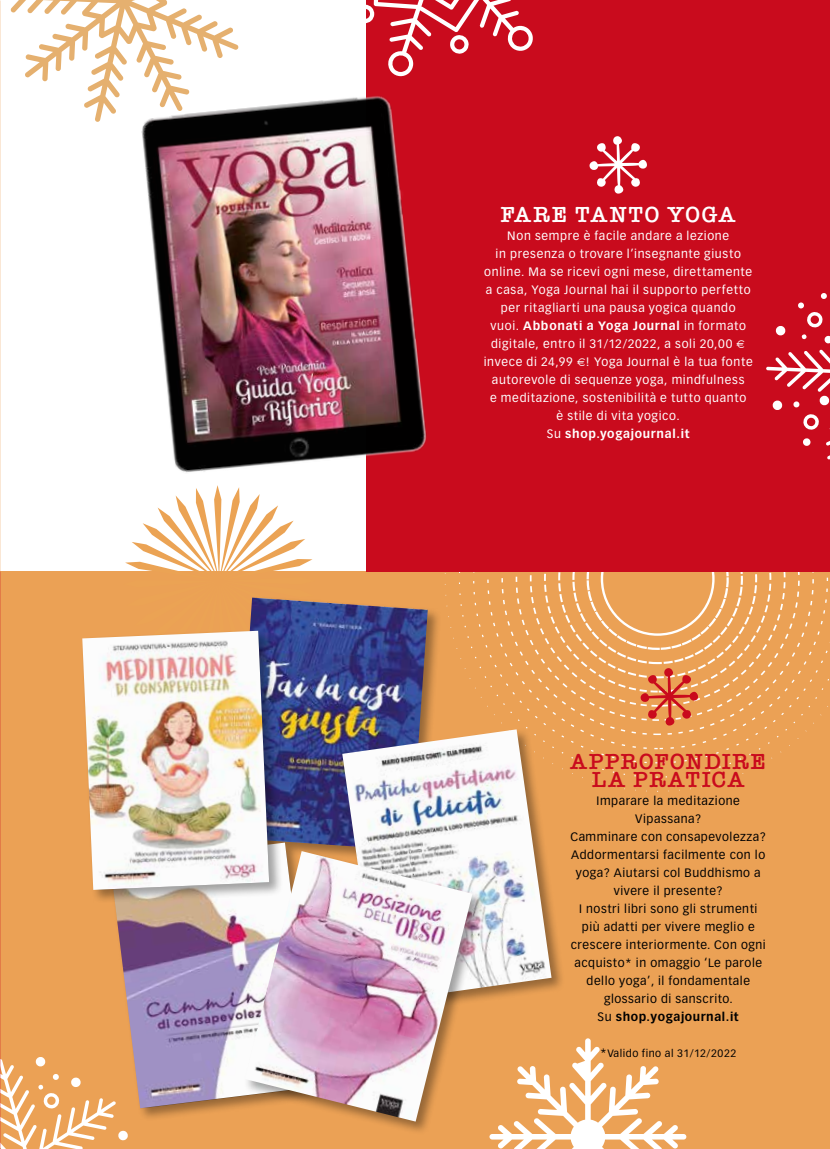
<style>
.page{position:relative;width:830px;height:1149px;background:#fff}
.page>*{position:absolute;margin:0;border:0;box-sizing:border-box;transform-origin:0 0}
.t1{font:600 22.5px/18px "American Typewriter";letter-spacing:.07em;color:#c90b1d;text-align:center}
.t2{font:600 22.5px "American Typewriter";letter-spacing:.07em;color:#fff}
.t3{font:12px/18px "Vectora LH";letter-spacing:.055em;color:#fff;text-align:center}
.t4{font:12px/18px "Vectora LH";letter-spacing:.045em;color:#000;text-align:center}
.t5{font:10.5px "Vectora LH";letter-spacing:.045em;color:#000}
.s1{font-weight:700}
.s2{font-family:"Times"}
.s3{font-size:12px}
</style>
<div class="page">
<div style="left:0;top:571px;width:829px;height:577px;background:#eba155"></div>
<svg style="left:489px;top:1038px;width:197px;height:110px"></svg>
<svg style="left:444px;top:571px;width:383px;height:220px"></svg>
<div style="left:366px;top:0;width:463px;height:571px;background:#c90b1d"></div>
<svg style="left:0;top:0;width:239px;height:122px"></svg>
<img style="left:133px;top:91px;width:294px;height:382px">
<svg style="left:125px;top:485px;width:188px;height:86px"></svg>
<svg style="left:366px;top:0;width:167px;height:76px"></svg>
<svg style="left:766px;top:293px;width:63px;height:167px"></svg>
<svg style="left:0;top:1055px;width:128px;height:93px"></svg>
<svg style="left:589px;top:136px;width:58px;height:58px"></svg>
<svg style="left:572px;top:571px;width:170px;height:157px"></svg>
<div style="left:233px;top:595px;width:208px;height:269px;background:#000;opacity:.36"></div>
<img style="left:235px;top:597px;width:192px;height:252px">
<div style="left:340px;top:727px;width:225px;height:288px;background:#000;opacity:.36"></div>
<img style="left:342px;top:729px;width:209px;height:272px">
<div style="left:108px;top:840px;width:220px;height:281px;background:#000;opacity:.36"></div>
<img style="left:110px;top:842px;width:205px;height:265px">
<div style="left:243px;top:849px;width:242px;height:285px;background:#000;opacity:.36"></div>
<img style="left:245px;top:850px;width:227px;height:271px">
<div style="left:81px;top:629px;width:202px;height:274px;background:#000;opacity:.36"></div>
<img style="left:82px;top:630px;width:187px;height:259px">
<h1 class="t2" style="left:500px;top:197px;width:236px">FARE TANTO YOGA</h1>
<p class="t3" style="left:483px;top:227px;width:270px">Non sempre è facile andare a lezione<br>in presenza o trovare l’insegnante giusto online. Ma se ricevi ogni mese, direttamente a casa, Yoga Journal hai il supporto perfetto per ritagliarti una pausa yogica quando<br>vuoi. <span class="s1">Abbonati a Yoga Journal</span> in formato digitale, entro il 31/12/2022, a soli 20,00 <span class="s2">€ </span>invece di 24,99 <span class="s2">€</span>! Yoga Journal è la tua fonte autorevole di sequenze yoga, mindfulness<br>e meditazione, sostenibilità e tutto quanto<br>è stile di vita yogico.<br>Su <span class="s1">shop.yogajournal.it</span></p>
<h1 class="t1" style="left:570px;top:751px;width:197px">APPROFONDIRE<br>LA PRATICA</h1>
<p class="t4" style="left:570px;top:791px;width:197px">Imparare la meditazione<br>Vipassana?<br>Camminare con consapevolezza?<br>Addormentarsi facilmente con lo yoga? Aiutarsi col Buddhismo a vivere il presente?<br>I nostri libri sono gli strumenti più adatti per vivere meglio e crescere interiormente. Con ogni acquisto* in omaggio ‘Le parole dello yoga’, il fondamentale glossario di sanscrito.<br>Su <span class="s1">shop.yogajournal.it</span></p>
<p class="t5" style="left:599px;top:1046px;width:138px"><span class="s3">*</span>Valido fino al 31/12/2022</p>
</div>
